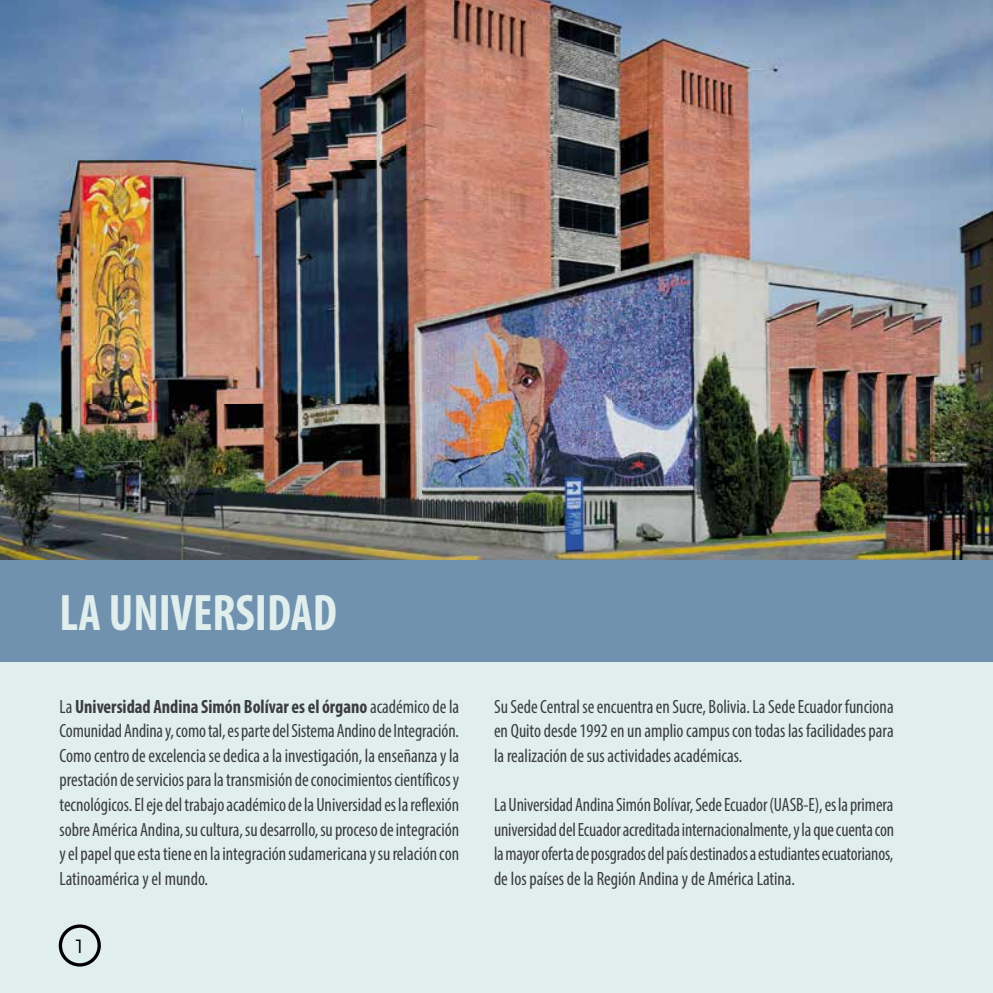
<style>
.page{position:relative;width:993px;height:993px;background:#fff}
.page>*{position:absolute;margin:0;border:0;box-sizing:border-box;transform-origin:0 0}
.t1{font:700 condensed 51.62px "Myriad Pro";color:#e0efee;scale:.95 1}
.t2{font:condensed 19.25px/24.5px "Myriad Pro";color:#3b3c3e;text-align:justify;scale:.95 1}
.t3{font:condensed 19.25px/24.5px "Myriad Pro";color:#3b3c3e;text-align:justify;scale:.94 1}
.t4{font:300 19.07px "Montserrat";color:#000}
.s1{font-weight:700}
</style>
<div class="page">
<div style="left:0;top:0;width:992px;height:992px;background:#e0efee"></div>
<div style="left:59px;top:924px;width:42px;height:42px;border:3px solid #000;border-radius:50%"></div>
<img style="left:0;top:0;width:992px;height:559px">
<div style="left:0;top:559px;width:992px;height:102px;background:#7192af"></div>
<h1 class="t1" style="left:60px;top:580px;width:293px">LA UNIVERSIDAD</h1>
<p class="t2" style="left:60px;top:693px;width:422px">La <span class="s1">Universidad Andina Simón Bolívar es el órgano</span> académico de la Comunidad Andina y, como tal, es parte del Sistema Andino de Integración.<br>Como centro de excelencia se dedica a la investigación, la enseñanza y la prestación de servicios para la transmisión de conocimientos científicos y tecnológicos. El eje del trabajo académico de la Universidad es la reflexión sobre América Andina, su cultura, su desarrollo, su proceso de integración y el papel que esta tiene en la integración sudamericana y su relación con Latinoamérica y el mundo.</p>
<p class="t2" style="left:494px;top:693px;width:422px">Su Sede Central se encuentra en Sucre, Bolivia. La Sede Ecuador funciona en Quito desde 1992 en un amplio campus con todas las facilidades para la realización de sus actividades académicas.</p>
<p class="t3" style="left:494px;top:791px;width:427px">La Universidad Andina Simón Bolívar, Sede Ecuador (UASB-E), es la primera universidad del Ecuador acreditada internacionalmente, y la que cuenta con la mayor oferta de posgrados del país destinados a estudiantes ecuatorianos, de los países de la Región Andina y de América Latina.</p>
<p class="t4" style="left:74px;top:931px;width:13px">1</p>
</div>
